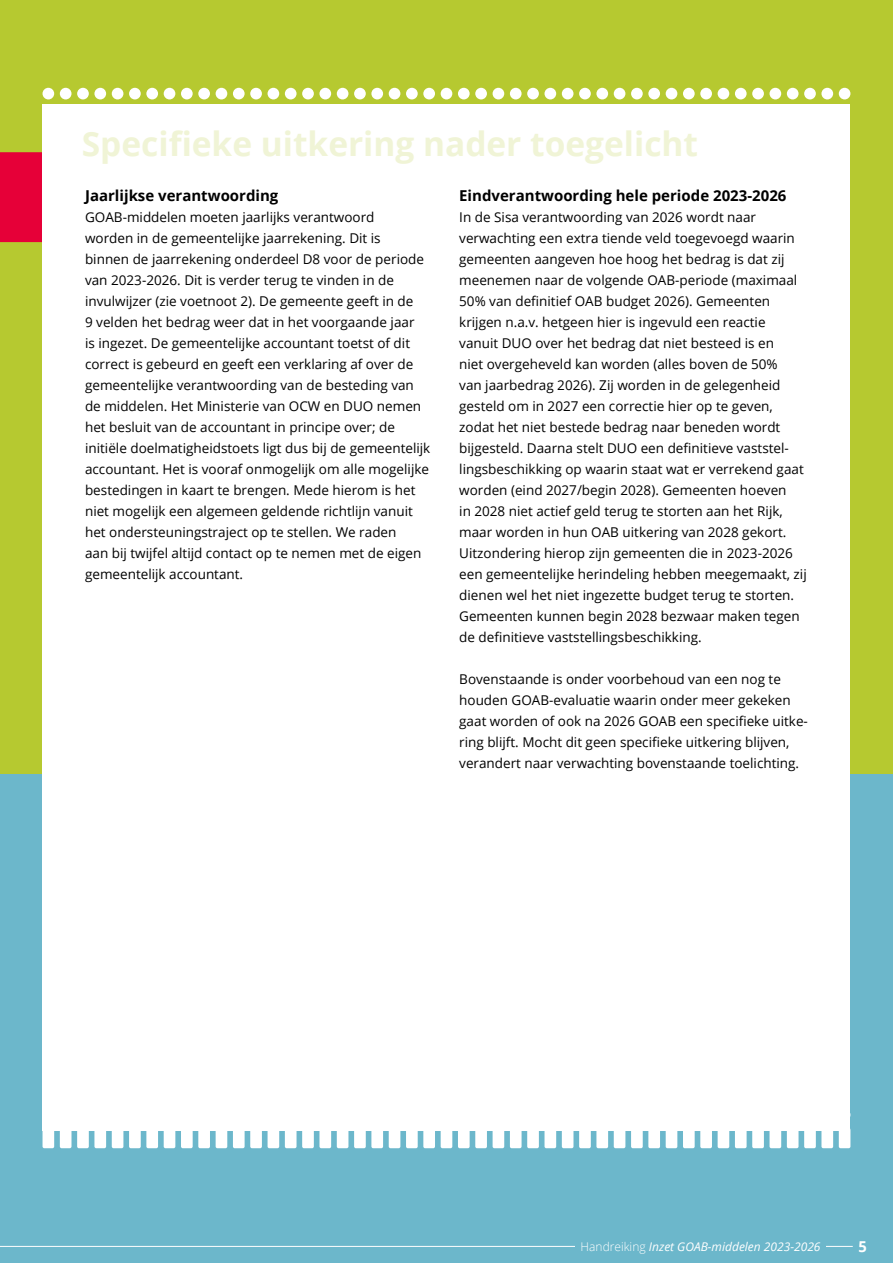
<style>
.page{position:relative;width:893px;height:1263px;background:#b6c930}
.page>*{position:absolute;margin:0;border:0;box-sizing:border-box;transform-origin:0 0}
.t1{font:700 33.45px "Open Sans";color:#f0f4d6}
.t2{font:700 15px "Open Sans";color:#000}
.t3{font:700 15px "Open Sans";color:#fff}
.t4{font:13.5px/21px "Open Sans";color:#000}
.t5{font:italic 12px "Open Sans";color:#fff}
.s1{font-weight:300;font-style:normal}
</style>
<div class="page">
<div style="left:0;top:774px;width:893px;height:489px;background:#6cb7cb"></div>
<div style="left:0;top:152px;width:43px;height:90px;background:#e60038"></div>
<div style="left:43px;top:104px;width:807px;height:1027px;background:#fff"></div>
<hr style="left:0;top:1246px;width:853px;height:1px;background:#fff">
<div style="left:575px;top:1242px;width:251px;height:9px;background:#6cb7cb"></div>
<svg style="left:43px;top:1131px;width:11px;height:17px"></svg>
<div style="left:43px;top:88px;width:11px;height:11px;background:#fff;border-radius:50%"></div>
<div style="left:60px;top:88px;width:12px;height:11px;background:#fff;border-radius:50%"></div>
<div style="left:77px;top:88px;width:12px;height:11px;background:#fff;border-radius:50%"></div>
<svg style="left:60px;top:1131px;width:46px;height:17px"></svg>
<div style="left:94px;top:88px;width:12px;height:11px;background:#fff;border-radius:50%"></div>
<svg style="left:112px;top:1131px;width:11px;height:17px"></svg>
<div style="left:112px;top:88px;width:11px;height:11px;background:#fff;border-radius:50%"></div>
<div style="left:129px;top:88px;width:12px;height:11px;background:#fff;border-radius:50%"></div>
<svg style="left:129px;top:1131px;width:29px;height:17px"></svg>
<div style="left:146px;top:88px;width:12px;height:11px;background:#fff;border-radius:50%"></div>
<svg style="left:164px;top:1131px;width:11px;height:17px"></svg>
<div style="left:164px;top:88px;width:11px;height:11px;background:#fff;border-radius:50%"></div>
<div style="left:181px;top:88px;width:12px;height:11px;background:#fff;border-radius:50%"></div>
<svg style="left:181px;top:1131px;width:29px;height:17px"></svg>
<div style="left:198px;top:88px;width:12px;height:11px;background:#fff;border-radius:50%"></div>
<svg style="left:216px;top:1131px;width:11px;height:17px"></svg>
<div style="left:216px;top:88px;width:11px;height:11px;background:#fff;border-radius:50%"></div>
<div style="left:233px;top:88px;width:12px;height:11px;background:#fff;border-radius:50%"></div>
<svg style="left:233px;top:1131px;width:29px;height:17px"></svg>
<div style="left:250px;top:88px;width:12px;height:11px;background:#fff;border-radius:50%"></div>
<svg style="left:268px;top:1131px;width:11px;height:17px"></svg>
<div style="left:268px;top:88px;width:11px;height:11px;background:#fff;border-radius:50%"></div>
<div style="left:285px;top:88px;width:12px;height:11px;background:#fff;border-radius:50%"></div>
<div style="left:302px;top:88px;width:12px;height:11px;background:#fff;border-radius:50%"></div>
<svg style="left:285px;top:1131px;width:46px;height:17px"></svg>
<div style="left:319px;top:88px;width:12px;height:11px;background:#fff;border-radius:50%"></div>
<svg style="left:337px;top:1131px;width:11px;height:17px"></svg>
<div style="left:337px;top:88px;width:11px;height:11px;background:#fff;border-radius:50%"></div>
<div style="left:354px;top:88px;width:12px;height:11px;background:#fff;border-radius:50%"></div>
<svg style="left:354px;top:1131px;width:29px;height:17px"></svg>
<div style="left:371px;top:88px;width:12px;height:11px;background:#fff;border-radius:50%"></div>
<svg style="left:389px;top:1131px;width:11px;height:17px"></svg>
<div style="left:389px;top:88px;width:11px;height:11px;background:#fff;border-radius:50%"></div>
<div style="left:406px;top:88px;width:12px;height:11px;background:#fff;border-radius:50%"></div>
<svg style="left:406px;top:1131px;width:29px;height:17px"></svg>
<div style="left:423px;top:88px;width:12px;height:11px;background:#fff;border-radius:50%"></div>
<svg style="left:441px;top:1131px;width:11px;height:17px"></svg>
<div style="left:441px;top:88px;width:11px;height:11px;background:#fff;border-radius:50%"></div>
<div style="left:458px;top:88px;width:12px;height:11px;background:#fff;border-radius:50%"></div>
<svg style="left:458px;top:1131px;width:29px;height:17px"></svg>
<div style="left:475px;top:88px;width:12px;height:11px;background:#fff;border-radius:50%"></div>
<svg style="left:493px;top:1131px;width:11px;height:17px"></svg>
<div style="left:493px;top:88px;width:11px;height:11px;background:#fff;border-radius:50%"></div>
<div style="left:510px;top:88px;width:12px;height:11px;background:#fff;border-radius:50%"></div>
<div style="left:527px;top:88px;width:12px;height:11px;background:#fff;border-radius:50%"></div>
<svg style="left:510px;top:1131px;width:46px;height:17px"></svg>
<div style="left:544px;top:88px;width:12px;height:11px;background:#fff;border-radius:50%"></div>
<svg style="left:562px;top:1131px;width:11px;height:17px"></svg>
<div style="left:562px;top:88px;width:11px;height:11px;background:#fff;border-radius:50%"></div>
<div style="left:579px;top:88px;width:12px;height:11px;background:#fff;border-radius:50%"></div>
<svg style="left:579px;top:1131px;width:29px;height:17px"></svg>
<div style="left:596px;top:88px;width:12px;height:11px;background:#fff;border-radius:50%"></div>
<svg style="left:614px;top:1131px;width:11px;height:17px"></svg>
<div style="left:614px;top:88px;width:11px;height:11px;background:#fff;border-radius:50%"></div>
<div style="left:631px;top:88px;width:12px;height:11px;background:#fff;border-radius:50%"></div>
<svg style="left:631px;top:1131px;width:29px;height:17px"></svg>
<div style="left:648px;top:88px;width:12px;height:11px;background:#fff;border-radius:50%"></div>
<svg style="left:666px;top:1131px;width:11px;height:17px"></svg>
<div style="left:666px;top:88px;width:11px;height:11px;background:#fff;border-radius:50%"></div>
<div style="left:683px;top:88px;width:12px;height:11px;background:#fff;border-radius:50%"></div>
<svg style="left:683px;top:1131px;width:29px;height:17px"></svg>
<div style="left:700px;top:88px;width:12px;height:11px;background:#fff;border-radius:50%"></div>
<svg style="left:718px;top:1131px;width:11px;height:17px"></svg>
<div style="left:718px;top:88px;width:11px;height:11px;background:#fff;border-radius:50%"></div>
<div style="left:735px;top:88px;width:12px;height:11px;background:#fff;border-radius:50%"></div>
<div style="left:752px;top:88px;width:12px;height:11px;background:#fff;border-radius:50%"></div>
<svg style="left:735px;top:1131px;width:46px;height:17px"></svg>
<div style="left:769px;top:88px;width:12px;height:11px;background:#fff;border-radius:50%"></div>
<svg style="left:787px;top:1131px;width:11px;height:17px"></svg>
<div style="left:787px;top:88px;width:11px;height:11px;background:#fff;border-radius:50%"></div>
<div style="left:804px;top:88px;width:12px;height:11px;background:#fff;border-radius:50%"></div>
<svg style="left:804px;top:1131px;width:29px;height:17px"></svg>
<div style="left:821px;top:88px;width:12px;height:11px;background:#fff;border-radius:50%"></div>
<svg style="left:839px;top:1131px;width:11px;height:17px"></svg>
<div style="left:839px;top:88px;width:11px;height:11px;background:#fff;border-radius:50%"></div>
<h1 class="t1" style="left:82px;top:120px;width:618px">Specifieke uitkering nader toegelicht</h1>
<p class="t2" style="left:85px;top:185px;width:195px">Jaarlijkse verantwoording</p>
<p class="t4" style="left:85px;top:206px;width:347px">GOAB-middelen moeten jaarlijks verantwoord<br>worden in de gemeentelijke jaarrekening. Dit is<br>binnen de jaarrekening onderdeel D8 voor de periode van 2023-2026. Dit is verder terug te vinden in de invulwijzer (zie voetnoot 2). De gemeente geeft in de<br>9 velden het bedrag weer dat in het voorgaande jaar<br>is ingezet. De gemeentelijke accountant toetst of dit correct is gebeurd en geeft een verklaring af over de gemeentelijke verantwoording van de besteding van de middelen. Het Ministerie van OCW en DUO nemen het besluit van de accountant in principe over; de initiële doelmatigheidstoets ligt dus bij de gemeentelijk accountant. Het is vooraf onmogelijk om alle mogelijke bestedingen in kaart te brengen. Mede hierom is het niet mogelijk een algemeen geldende richtlijn vanuit het ondersteuningstraject op te stellen. We raden<br>aan bij twijfel altijd contact op te nemen met de eigen gemeentelijk accountant.</p>
<p class="t2" style="left:459px;top:185px;width:329px">Eindverantwoording hele periode 2023-2026</p>
<p class="t4" style="left:459px;top:206px;width:349px">In de Sisa verantwoording van 2026 wordt naar verwachting een extra tiende veld toegevoegd waarin gemeenten aangeven hoe hoog het bedrag is dat zij meenemen naar de volgende OAB-periode (maximaal 50% van definitief OAB budget 2026). Gemeenten krijgen n.a.v. hetgeen hier is ingevuld een reactie vanuit DUO over het bedrag dat niet besteed is en<br>niet overgeheveld kan worden (alles boven de 50%<br>van jaarbedrag 2026). Zij worden in de gelegenheid gesteld om in 2027 een correctie hier op te geven, zodat het niet bestede bedrag naar beneden wordt bijgesteld. Daarna stelt DUO een definitieve vaststel&shy;lingsbeschikking op waarin staat wat er verrekend gaat worden (eind 2027/begin 2028). Gemeenten hoeven<br>in 2028 niet actief geld terug te storten aan het Rijk, maar worden in hun OAB uitkering van 2028 gekort.<br>Uitzondering hierop zijn gemeenten die in 2023-2026 een gemeentelijke herindeling hebben meegemaakt, zij dienen wel het niet ingezette budget terug te storten.<br>Gemeenten kunnen begin 2028 bezwaar maken tegen de definitieve vaststellingsbeschikking.</p>
<p class="t4" style="left:459px;top:668px;width:350px">Bovenstaande is onder voorbehoud van een nog te houden GOAB-evaluatie waarin onder meer gekeken gaat worden of ook na 2026 GOAB een specifieke uitke&shy;ring blijft. Mocht dit geen specifieke uitkering blijven, verandert naar verwachting bovenstaande toelichting.</p>
<p class="t5" style="left:581px;top:1238px;width:241px"><span class="s1">Handreiking</span> Inzet GOAB-middelen 2023-2026</p>
<p class="t3" style="left:858px;top:1236px;width:10px">5</p>
</div>
